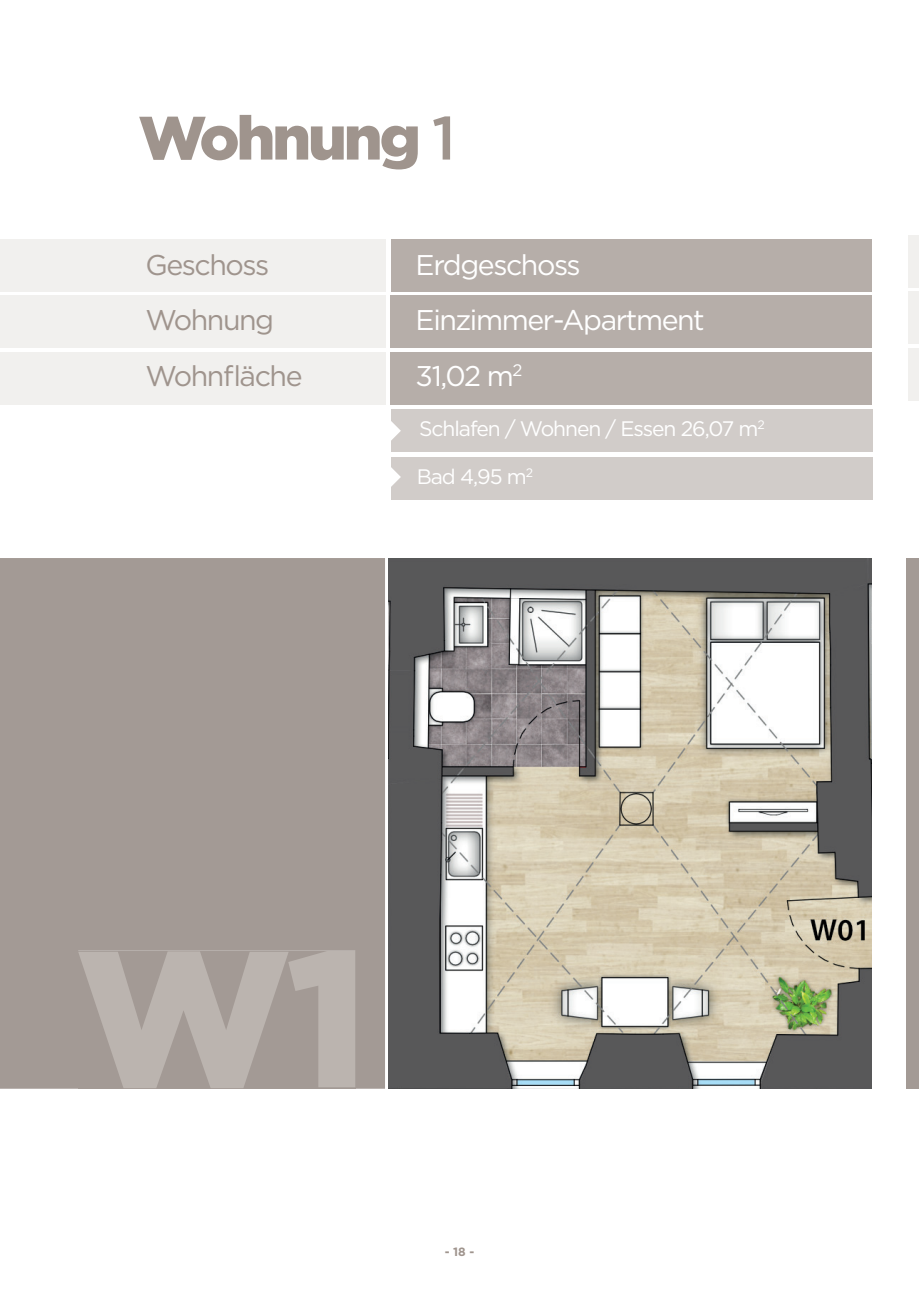
<style>
.page{position:relative;width:919px;height:1289px;background:#fff}
.page>*{position:absolute;margin:0;border:0;box-sizing:border-box;transform-origin:0 0}
.t1{font:900 193.5px "Gotham";color:#bbb4af}
.t2{font:900 61.2px "Gotham";letter-spacing:-.05em;color:#9f948d}
.t3{font:28.5px "Gotham";letter-spacing:-.05em;color:#fff}
.t4{font:28.5px "Gotham";letter-spacing:-.05em;color:#9f948d}
.t5{font:21px "Gotham";letter-spacing:-.05em;color:#fff}
.t6{font:700 12px "Gotham";color:#9f948d}
.s1{font-weight:500}
</style>
<div class="page">
<div style="left:0;top:239px;width:385px;height:53px;background:#f1f0ee"></div>
<div style="left:0;top:295px;width:385px;height:52px;background:#f1f0ee"></div>
<div style="left:0;top:352px;width:385px;height:53px;background:#f1f0ee"></div>
<div style="left:391px;top:239px;width:480px;height:53px;background:#b6aea9"></div>
<div style="left:390px;top:295px;width:481px;height:52px;background:#b6aea9"></div>
<div style="left:390px;top:352px;width:481px;height:53px;background:#b6aea9"></div>
<div style="left:391px;top:409px;width:481px;height:43px;background:#d1ccc9"></div>
<div style="left:391px;top:457px;width:481px;height:42px;background:#d1ccc9"></div>
<svg style="left:391px;top:421px;width:10px;height:20px"></svg>
<svg style="left:391px;top:467px;width:10px;height:20px"></svg>
<img style="left:388px;top:558px;width:483px;height:530px">
<div style="left:0;top:558px;width:385px;height:530px;background:#a39a95"></div>
<div style="left:78px;top:950px;width:277px;height:138px;background:#a39a95"></div>
<div style="left:908px;top:235px;width:10px;height:53px;background:#f1f0ee"></div>
<div style="left:908px;top:291px;width:10px;height:53px;background:#f1f0ee"></div>
<div style="left:908px;top:348px;width:10px;height:53px;background:#f1f0ee"></div>
<div style="left:906px;top:558px;width:12px;height:530px;background:#a39a95"></div>
<h2 class="t2" style="left:138px;top:96px;width:319px">Wohnung <span class="s1">1</span></h2>
<p class="t4" style="left:145px;top:246px;width:125px">Geschoss</p>
<p class="t3" style="left:415px;top:246px;width:167px">Erdgeschoss</p>
<p class="t4" style="left:145px;top:302px;width:130px">Wohnung</p>
<p class="t3" style="left:415px;top:302px;width:290px">Einzimmer-Apartment</p>
<p class="t4" style="left:145px;top:357px;width:159px">Wohnfläche</p>
<p class="t3" style="left:415px;top:357px;width:108px">31,02 m<sup>2</sup></p>
<p class="t5" style="left:419px;top:415px;width:347px">Schlafen / Wohnen / Essen 26,07 m<sup>2</sup></p>
<p class="t5" style="left:416px;top:463px;width:118px">Bad 4,95 m<sup>2</sup></p>
<h1 class="t1" style="left:75px;top:885px;width:294px">W1</h1>
<p class="t6" style="left:444px;top:1243px;width:31px">- 18 -</p>
</div>
